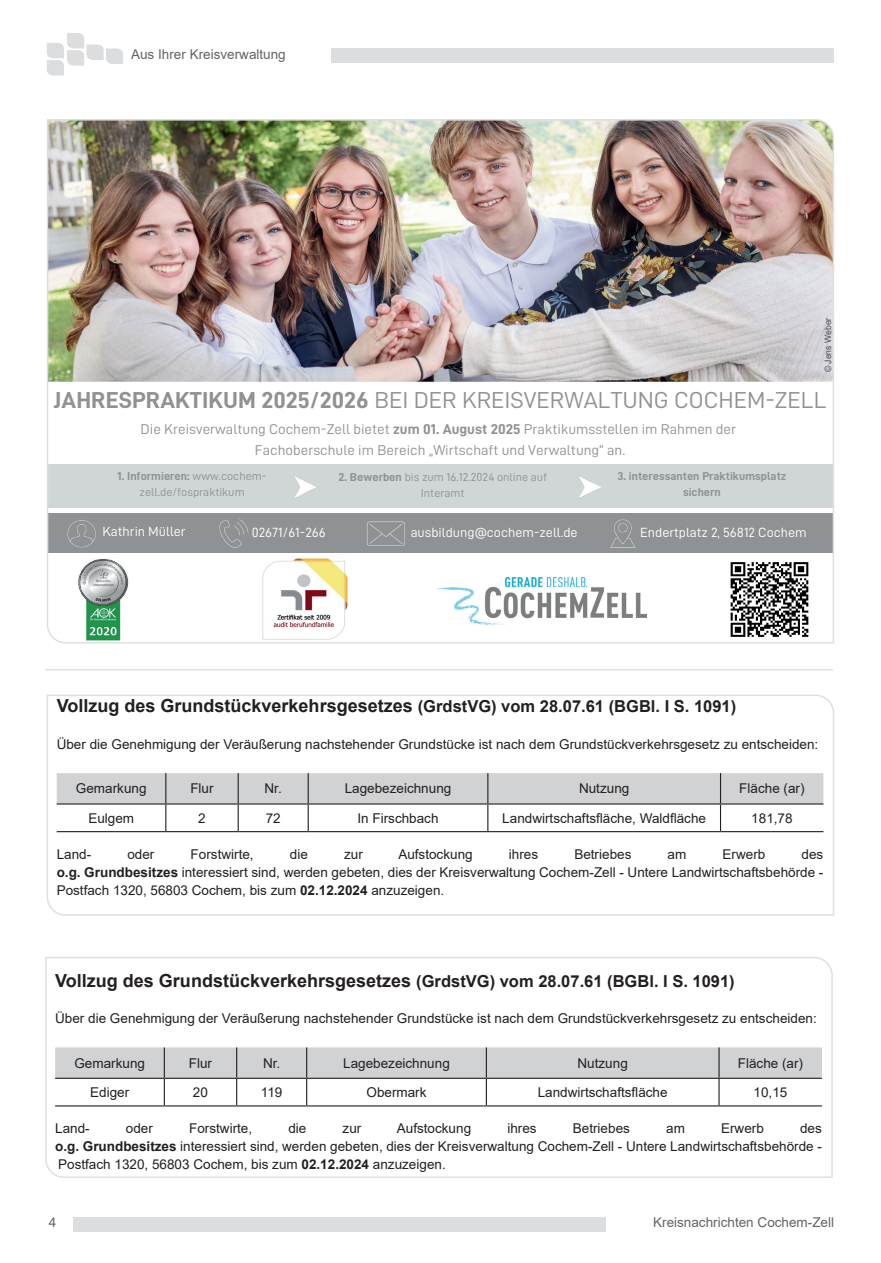
<style>
.page{position:relative;width:881px;height:1263px;background:#fff}
.page>*{position:absolute;margin:0;border:0;box-sizing:border-box;transform-origin:0 0}
.t1{font:23.1px "D DIN";color:#8f9294;scale:1.05 1}
.Ueberschrift{font:700 18px "Arial";color:#231f20}
.t2{font:14.25px/21.3px "D DIN";color:#8f9294;text-align:center;scale:1.05 1}
.t3{font:13.5px/18.3px "Arial";color:#231f20;text-align:justify}
.t4{font:13.5px "Arial";color:#636366}
.t5{font:13.35px "D DIN";color:#fff;scale:1.05 1}
.t6{font:11.55px/16px "D DIN";color:#8f9294;text-align:center;scale:1.05 1}
.t7{font:11.4px/16px "D DIN Bold";color:#8f9294;text-align:center;scale:1.05 1}
.t8{font:9px "Arial MT Pro";color:#4d4f51;scale:.95 1}
.s1{font-family:"D DIN Bold"}
.s2{font-size:16.5px}
.s3{font-weight:700}
</style>
<div class="page">
<div style="left:331px;top:49px;width:502px;height:14px;background:#dcdddf"></div>
<svg style="left:47px;top:33px;width:76px;height:42px"></svg>
<div style="left:74px;top:1217px;width:531px;height:14px;background:#dcdddf"></div>
<img style="left:47px;top:119px;width:787px;height:525px">
<hr style="left:45px;top:669px;width:787px;height:1px;background:#dfdfdf">
<svg style="left:46px;top:694px;width:788px;height:222px"></svg>
<svg style="left:45px;top:957px;width:788px;height:221px"></svg>
<p class="t4" style="left:131px;top:45px;width:156px">Aus Ihrer Kreisverwaltung</p>
<p class="t8" style="left:822px;top:372px;width:59px;rotate:-90deg">© Jens Weber</p>
<p class="t1" style="left:54px;top:388px;width:737px"><span class="s1">JAHRESPRAKTIKUM 2025/2026</span> BEI DER KREISVERWALTUNG COCHEM-ZELL</p>
<p class="t2" style="left:141px;top:418px;width:568px">Die Kreisverwaltung Cochem-Zell bietet <span class="s1">zum 01. August 2025</span> Praktikumsstellen im Rahmen der<br>Fachoberschule im Bereich „Wirtschaft und Verwaltung“ an.</p>
<p class="t6" style="left:117px;top:468px;width:143px"><span class="s1">1. Informieren:</span> www.cochem&shy;zell.de/fospraktikum</p>
<p class="t6" style="left:338px;top:468px;width:200px"><span class="s1">2. Bewerben</span> bis zum 16.12.2024 online auf<br>Interamt</p>
<p class="t7" style="left:617px;top:468px;width:162px">3. interessanten Praktikumsplatz sichern</p>
<p class="t5" style="left:102px;top:524px;width:81px">Kathrin Müller</p>
<p class="t5" style="left:252px;top:525px;width:72px">02671/61-266</p>
<p class="t5" style="left:410px;top:525px;width:160px">ausbildung@cochem-zell.de</p>
<p class="t5" style="left:640px;top:525px;width:160px">Endertplatz 2, 56812 Cochem</p>
<p class="Ueberschrift" style="left:57px;top:693px;width:680px">Vollzug des Grundstückverkehrsgesetzes <span class="s2">(GrdstVG) vom 28.07.61 (BGBl. I S. 1091)</span></p>
<p class="t3" style="left:57px;top:735px;width:762px">Über die Genehmigung der Veräußerung nachstehender Grundstücke ist nach dem Grundstückverkehrsgesetz zu entscheiden:</p>
<p class="t3" style="left:76px;top:779px;width:72px">Gemarkung</p>
<p class="t3" style="left:190px;top:779px;width:25px">Flur</p>
<p class="t3" style="left:264px;top:779px;width:19px">Nr.</p>
<p class="t3" style="left:344px;top:779px;width:108px">Lagebezeichnung</p>
<p class="t3" style="left:578px;top:779px;width:52px">Nutzung</p>
<p class="t3" style="left:739px;top:779px;width:67px">Fläche (ar)</p>
<p class="t3" style="left:88px;top:809px;width:47px">Eulgem</p>
<p class="t3" style="left:198px;top:809px;width:9px">2</p>
<p class="t3" style="left:265px;top:809px;width:17px">72</p>
<p class="t3" style="left:357px;top:809px;width:83px">In Firschbach</p>
<p class="t3" style="left:502px;top:809px;width:205px">Landwirtschaftsfläche, Waldfläche</p>
<p class="t3" style="left:751px;top:809px;width:43px">181,78</p>
<p class="t3" style="left:57px;top:844px;width:36px">Land-</p>
<p class="t3" style="left:127px;top:844px;width:29px">oder</p>
<p class="t3" style="left:190px;top:844px;width:65px">Forstwirte,</p>
<p class="t3" style="left:290px;top:844px;width:20px">die</p>
<p class="t3" style="left:344px;top:844px;width:20px">zur</p>
<p class="t3" style="left:398px;top:844px;width:76px">Aufstockung</p>
<p class="t3" style="left:508px;top:844px;width:31px">ihres</p>
<p class="t3" style="left:574px;top:844px;width:59px">Betriebes</p>
<p class="t3" style="left:667px;top:844px;width:20px">am</p>
<p class="t3" style="left:722px;top:844px;width:44px">Erwerb</p>
<p class="t3" style="left:57px;top:844px;width:767px;text-indent:744px">des <span class="s3">o.g. Grundbesitzes</span> interessiert sind, werden gebeten, dies der Kreisverwaltung Cochem-Zell - Untere Landwirtschaftsbehörde - Postfach 1320, 56803 Cochem, bis zum <span class="s3">02.12.2024</span> anzuzeigen.</p>
<p class="Ueberschrift" style="left:55px;top:967px;width:680px">Vollzug des Grundstückverkehrsgesetzes <span class="s2">(GrdstVG) vom 28.07.61 (BGBl. I S. 1091)</span></p>
<p class="t3" style="left:55px;top:1009px;width:762px">Über die Genehmigung der Veräußerung nachstehender Grundstücke ist nach dem Grundstückverkehrsgesetz zu entscheiden:</p>
<p class="t3" style="left:74px;top:1053px;width:72px">Gemarkung</p>
<p class="t3" style="left:189px;top:1053px;width:25px">Flur</p>
<p class="t3" style="left:263px;top:1053px;width:19px">Nr.</p>
<p class="t3" style="left:343px;top:1053px;width:108px">Lagebezeichnung</p>
<p class="t3" style="left:577px;top:1053px;width:52px">Nutzung</p>
<p class="t3" style="left:737px;top:1053px;width:67px">Fläche (ar)</p>
<p class="t3" style="left:90px;top:1083px;width:41px">Ediger</p>
<p class="t3" style="left:193px;top:1083px;width:17px">20</p>
<p class="t3" style="left:261px;top:1083px;width:23px">119</p>
<p class="t3" style="left:366px;top:1083px;width:62px">Obermark</p>
<p class="t3" style="left:537px;top:1083px;width:131px">Landwirtschaftsfläche</p>
<p class="t3" style="left:753px;top:1083px;width:35px">10,15</p>
<p class="t3" style="left:55px;top:1119px;width:36px">Land-</p>
<p class="t3" style="left:126px;top:1119px;width:29px">oder</p>
<p class="t3" style="left:189px;top:1119px;width:65px">Forstwirte,</p>
<p class="t3" style="left:288px;top:1119px;width:20px">die</p>
<p class="t3" style="left:342px;top:1119px;width:20px">zur</p>
<p class="t3" style="left:396px;top:1119px;width:76px">Aufstockung</p>
<p class="t3" style="left:507px;top:1119px;width:31px">ihres</p>
<p class="t3" style="left:572px;top:1119px;width:59px">Betriebes</p>
<p class="t3" style="left:666px;top:1119px;width:20px">am</p>
<p class="t3" style="left:720px;top:1119px;width:44px">Erwerb</p>
<p class="t3" style="left:55px;top:1119px;width:767px;text-indent:744px">des <span class="s3">o.g. Grundbesitzes</span> interessiert sind, werden gebeten, dies der Kreisverwaltung Cochem-Zell - Untere Landwirtschaftsbehörde - Postfach 1320, 56803 Cochem, bis zum <span class="s3">02.12.2024</span> anzuzeigen.</p>
<p class="t4" style="left:49px;top:1213px;width:9px">4</p>
<p class="t4" style="left:653px;top:1213px;width:182px">Kreisnachrichten Cochem-Zell</p>
</div>
